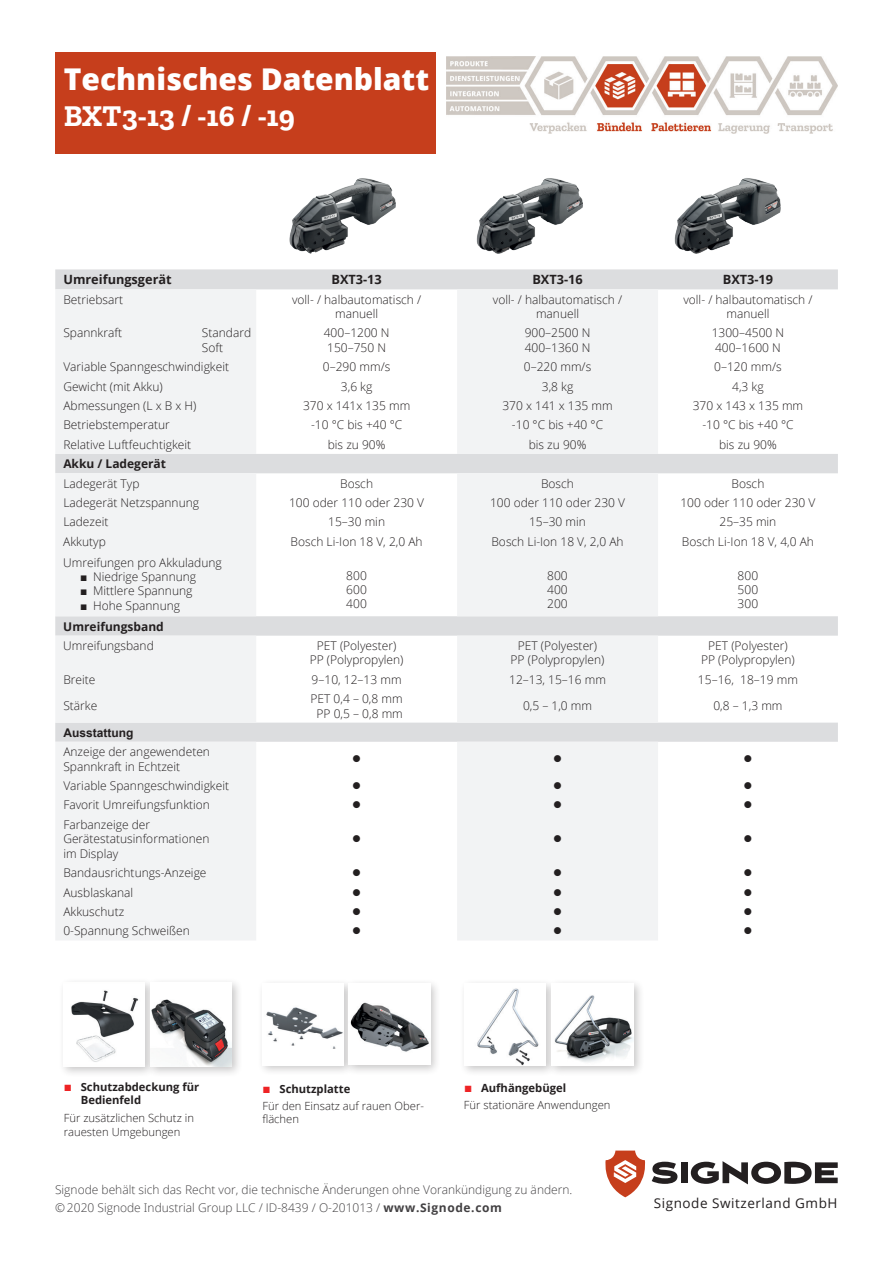
<style>
.page{position:relative;width:893px;height:1263px;background:#fff}
.page>*{position:absolute;margin:0;border:0;box-sizing:border-box;transform-origin:0 0}
.t1{font:800 30px "Open Sans";color:#fff}
.t2{font:700 30px "Zilla Slab";color:#fff}
.t3{font:13.5px "Open Sans";letter-spacing:.04em;color:#231f20}
.t4{font:700 12.75px "Open Sans";color:#231f20}
.t5{font:300 12px/14.4px "Open Sans";color:#231f20;text-align:center}
.t6{font:300 12px/18.1px "Open Sans";color:#424042}
.t7{font:700 12px "Open Sans";color:#231f20}
.t8{font:12px "Wingdings";color:#231f20}
.t9{font:700 12px "Arial";color:#231f20}
.t10{font:300 11.25px/13.5px "Open Sans";color:#231f20}
.t11{font:700 11.25px/13.5px "Open Sans";color:#231f20}
.s1{font-family:"Arial";font-weight:400}
.s2{font-family:"Arial";font-weight:400;font-size:13.5px;color:#ee2325}
.s3{font-weight:700}
</style>
<div class="page">
<img style="left:289px;top:178px;width:107px;height:76px">
<div style="left:459px;top:978px;width:98px;height:99px;background:#231f20;opacity:.25"></div>
<img style="left:465px;top:983px;width:81px;height:83px">
<div style="left:546px;top:978px;width:98px;height:99px;background:#231f20;opacity:.25"></div>
<img style="left:551px;top:983px;width:82px;height:83px">
<div style="left:257px;top:978px;width:98px;height:98px;background:#231f20;opacity:.25"></div>
<img style="left:263px;top:984px;width:81px;height:81px">
<div style="left:344px;top:978px;width:97px;height:98px;background:#231f20;opacity:.25"></div>
<img style="left:349px;top:984px;width:81px;height:81px">
<div style="left:58px;top:977px;width:98px;height:100px;background:#231f20;opacity:.25"></div>
<img style="left:64px;top:982px;width:81px;height:84px">
<div style="left:145px;top:977px;width:98px;height:100px;background:#231f20;opacity:.25"></div>
<img style="left:150px;top:982px;width:82px;height:84px">
<img style="left:476px;top:178px;width:107px;height:76px">
<img style="left:674px;top:178px;width:107px;height:76px">
<div style="left:55px;top:52px;width:381px;height:102px;background:#c63e1c"></div>
<svg style="left:605px;top:1150px;width:40px;height:47px"></svg>
<svg style="left:652px;top:1162px;width:25px;height:22px"></svg>
<div style="left:681px;top:1162px;width:6px;height:21px;background:#231f20"></div>
<svg style="left:691px;top:1161px;width:147px;height:23px"></svg>
<svg style="left:55px;top:269px;width:783px;height:473px"></svg>
<svg style="left:55px;top:289px;width:603px;height:651px;fill:#f2f3f4"></svg>
<img style="left:447px;top:57px;width:391px;height:77px">
<h1 class="t1" style="left:64px;top:56px;width:367px">Technisches Datenblatt</h1>
<h1 class="t2" style="left:64px;top:98px;width:232px">BXT3-13 / -16 / -19</h1>
<p class="t4" style="left:63px;top:271px;width:110px">Umreifungsgerät</p>
<p class="t4" style="left:331px;top:271px;width:52px">BXT3-13</p>
<p class="t4" style="left:532px;top:271px;width:52px">BXT3-16</p>
<p class="t4" style="left:723px;top:271px;width:52px">BXT3-19</p>
<p class="t5" style="left:63px;top:292px;width:61px">Betriebsart</p>
<p class="t5" style="left:292px;top:292px;width:131px">voll- / halbautomatisch / manuell</p>
<p class="t5" style="left:493px;top:292px;width:131px">voll- / halbautomatisch / manuell</p>
<p class="t5" style="left:683px;top:292px;width:131px">voll- / halbautomatisch / manuell</p>
<p class="t5" style="left:63px;top:326px;width:60px">Spannkraft</p>
<p class="t5" style="left:202px;top:326px;width:51px;text-align:left">Standard<br>Soft</p>
<p class="t5" style="left:324px;top:326px;width:67px;text-align:left">400–1200 N<br>150–750 N</p>
<p class="t5" style="left:525px;top:326px;width:67px;text-align:left">900–2500 N<br>400–1360 N</p>
<p class="t5" style="left:712px;top:326px;width:74px;text-align:left">1300–4500 N<br>400–1600 N</p>
<p class="t5" style="left:63px;top:359px;width:167px">Variable Spanngeschwindigkeit</p>
<p class="t5" style="left:323px;top:359px;width:69px">0–290 mm/s</p>
<p class="t5" style="left:524px;top:359px;width:69px">0–220 mm/s</p>
<p class="t5" style="left:714px;top:359px;width:69px">0–120 mm/s</p>
<p class="t5" style="left:63px;top:379px;width:101px">Gewicht (mit Akku)</p>
<p class="t5" style="left:341px;top:379px;width:33px">3,6 kg</p>
<p class="t5" style="left:542px;top:379px;width:33px">3,8 kg</p>
<p class="t5" style="left:732px;top:379px;width:33px">4,3 kg</p>
<p class="t5" style="left:63px;top:398px;width:135px">Abmessungen (L x B x H)</p>
<p class="t5" style="left:303px;top:398px;width:109px">370 x 141x 135 mm</p>
<p class="t5" style="left:502px;top:398px;width:112px">370 x 141 x 135 mm</p>
<p class="t5" style="left:693px;top:398px;width:112px">370 x 143 x 135 mm</p>
<p class="t5" style="left:63px;top:418px;width:108px">Betriebstemperatur</p>
<p class="t5" style="left:311px;top:418px;width:93px">-10 °C bis +40 °C</p>
<p class="t5" style="left:512px;top:418px;width:93px">-10 °C bis +40 °C</p>
<p class="t5" style="left:702px;top:418px;width:93px">-10 °C bis +40 °C</p>
<p class="t5" style="left:63px;top:437px;width:129px">Relative Luftfeuchtigkeit</p>
<p class="t5" style="left:328px;top:437px;width:59px">bis zu 90%</p>
<p class="t5" style="left:529px;top:437px;width:59px">bis zu 90%</p>
<p class="t5" style="left:719px;top:437px;width:59px">bis zu 90%</p>
<p class="t7" style="left:63px;top:455px;width:104px">Akku / Ladegerät</p>
<p class="t5" style="left:63px;top:476px;width:78px">Ladegerät Typ</p>
<p class="t5" style="left:340px;top:476px;width:34px">Bosch</p>
<p class="t5" style="left:541px;top:476px;width:34px">Bosch</p>
<p class="t5" style="left:731px;top:476px;width:34px">Bosch</p>
<p class="t5" style="left:63px;top:495px;width:137px">Ladegerät Netzspannung</p>
<p class="t5" style="left:289px;top:495px;width:137px">100 oder 110 oder 230 V</p>
<p class="t5" style="left:490px;top:495px;width:137px">100 oder 110 oder 230 V</p>
<p class="t5" style="left:680px;top:495px;width:137px">100 oder 110 oder 230 V</p>
<p class="t5" style="left:63px;top:514px;width:47px">Ladezeit</p>
<p class="t5" style="left:328px;top:514px;width:58px">15–30 min</p>
<p class="t5" style="left:529px;top:514px;width:58px">15–30 min</p>
<p class="t5" style="left:719px;top:514px;width:58px">25–35 min</p>
<p class="t5" style="left:63px;top:534px;width:44px">Akkutyp</p>
<p class="t5" style="left:291px;top:534px;width:134px">Bosch Li-Ion 18 V, 2,0 Ah</p>
<p class="t5" style="left:491px;top:534px;width:134px">Bosch Li-Ion 18 V, 2,0 Ah</p>
<p class="t5" style="left:682px;top:534px;width:134px">Bosch Li-Ion 18 V, 4,0 Ah</p>
<p class="t5" style="left:63px;top:555px;width:160px">Umreifungen pro Akkuladung</p>
<p class="t5" style="left:80px;top:569px;width:117px"><span class="s1">■</span> Niedrige Spannung</p>
<p class="t5" style="left:80px;top:583px;width:114px"><span class="s1">■</span> Mittlere Spannung</p>
<p class="t5" style="left:80px;top:598px;width:101px"><span class="s1">■</span> Hohe Spannung</p>
<p class="t5" style="left:346px;top:568px;width:22px;text-align:justify">800<br>600<br>400</p>
<p class="t5" style="left:547px;top:568px;width:22px;text-align:justify">800<br>400<br>200</p>
<p class="t5" style="left:738px;top:568px;width:22px;text-align:justify">800<br>500<br>300</p>
<p class="t7" style="left:63px;top:618px;width:102px">Umreifungsband</p>
<p class="t5" style="left:63px;top:638px;width:92px">Umreifungsband</p>
<p class="t5" style="left:310px;top:638px;width:95px">PET (Polyester)<br>PP (Polypropylen)</p>
<p class="t5" style="left:511px;top:638px;width:95px">PET (Polyester)<br>PP (Polypropylen)</p>
<p class="t5" style="left:701px;top:638px;width:95px">PET (Polyester)<br>PP (Polypropylen)</p>
<p class="t5" style="left:63px;top:672px;width:34px">Breite</p>
<p class="t5" style="left:312px;top:672px;width:91px">9–10, 12–13 mm</p>
<p class="t5" style="left:509px;top:672px;width:98px">12–13, 15–16 mm</p>
<p class="t5" style="left:698px;top:672px;width:101px">15–16, 18–19 mm</p>
<p class="t5" style="left:63px;top:698px;width:35px">Stärke</p>
<p class="t5" style="left:311px;top:691px;width:94px">PET 0,4 – 0,8 mm<br>PP 0,5 – 0,8 mm</p>
<p class="t5" style="left:523px;top:698px;width:71px">0,5 – 1,0 mm</p>
<p class="t5" style="left:713px;top:698px;width:71px">0,8 – 1,3 mm</p>
<p class="t9" style="left:63px;top:724px;width:71px">Ausstattung</p>
<p class="t5" style="left:63px;top:744px;width:148px;text-align:left">Anzeige der angewendeten<br>Spannkraft in Echtzeit</p>
<p class="t8" style="left:352px;top:752px;width:10px">●</p>
<p class="t8" style="left:553px;top:752px;width:10px">●</p>
<p class="t8" style="left:743px;top:752px;width:10px">●</p>
<p class="t5" style="left:63px;top:778px;width:167px">Variable Spanngeschwindigkeit</p>
<p class="t8" style="left:352px;top:779px;width:10px">●</p>
<p class="t8" style="left:553px;top:779px;width:10px">●</p>
<p class="t8" style="left:743px;top:779px;width:10px">●</p>
<p class="t5" style="left:63px;top:797px;width:148px">Favorit Umreifungsfunktion</p>
<p class="t8" style="left:352px;top:799px;width:10px">●</p>
<p class="t8" style="left:553px;top:799px;width:10px">●</p>
<p class="t8" style="left:743px;top:799px;width:10px">●</p>
<p class="t5" style="left:63px;top:817px;width:148px;text-align:left">Farbanzeige der<br>Gerätestatusinformationen im Display</p>
<p class="t8" style="left:352px;top:832px;width:10px">●</p>
<p class="t8" style="left:553px;top:832px;width:10px">●</p>
<p class="t8" style="left:743px;top:832px;width:10px">●</p>
<p class="t5" style="left:63px;top:865px;width:145px">Bandausrichtungs-Anzeige</p>
<p class="t8" style="left:352px;top:866px;width:10px">●</p>
<p class="t8" style="left:553px;top:866px;width:10px">●</p>
<p class="t8" style="left:743px;top:866px;width:10px">●</p>
<p class="t5" style="left:63px;top:885px;width:71px">Ausblaskanal</p>
<p class="t8" style="left:352px;top:886px;width:10px">●</p>
<p class="t8" style="left:553px;top:886px;width:10px">●</p>
<p class="t8" style="left:743px;top:886px;width:10px">●</p>
<p class="t5" style="left:63px;top:904px;width:62px">Akkuschutz</p>
<p class="t8" style="left:352px;top:905px;width:10px">●</p>
<p class="t8" style="left:553px;top:905px;width:10px">●</p>
<p class="t8" style="left:743px;top:905px;width:10px">●</p>
<p class="t5" style="left:63px;top:923px;width:128px">0-Spannung Schweißen</p>
<p class="t8" style="left:352px;top:925px;width:10px">●</p>
<p class="t8" style="left:553px;top:925px;width:10px">●</p>
<p class="t8" style="left:743px;top:925px;width:10px">●</p>
<p class="t11" style="left:81px;top:1080px;width:120px;text-indent:-17px"><span class="s2">■</span> Schutzabdeckung für<br>Bedienfeld</p>
<p class="t10" style="left:64px;top:1111px;width:132px">Für zusätzlichen Schutz in rauesten Umgebungen</p>
<p class="t11" style="left:262px;top:1082px;width:89px"><span class="s2">■</span> Schutzplatte</p>
<p class="t10" style="left:262px;top:1098px;width:163px">Für den Einsatz auf rauen Ober&shy;flächen</p>
<p class="t11" style="left:464px;top:1081px;width:104px"><span class="s2">■</span> Aufhängebügel</p>
<p class="t10" style="left:464px;top:1097px;width:148px">Für stationäre Anwendungen</p>
<p class="t6" style="left:55px;top:1180px;width:519px">Signode behält sich das Recht vor, die technische Änderungen ohne Vorankündigung zu ändern. © 2020 Signode Industrial Group LLC / ID-8439 / O-201013 / <span class="s3">www.Signode.com</span></p>
<p class="t3" style="left:654px;top:1194px;width:185px">Signode Switzerland GmbH</p>
</div>
